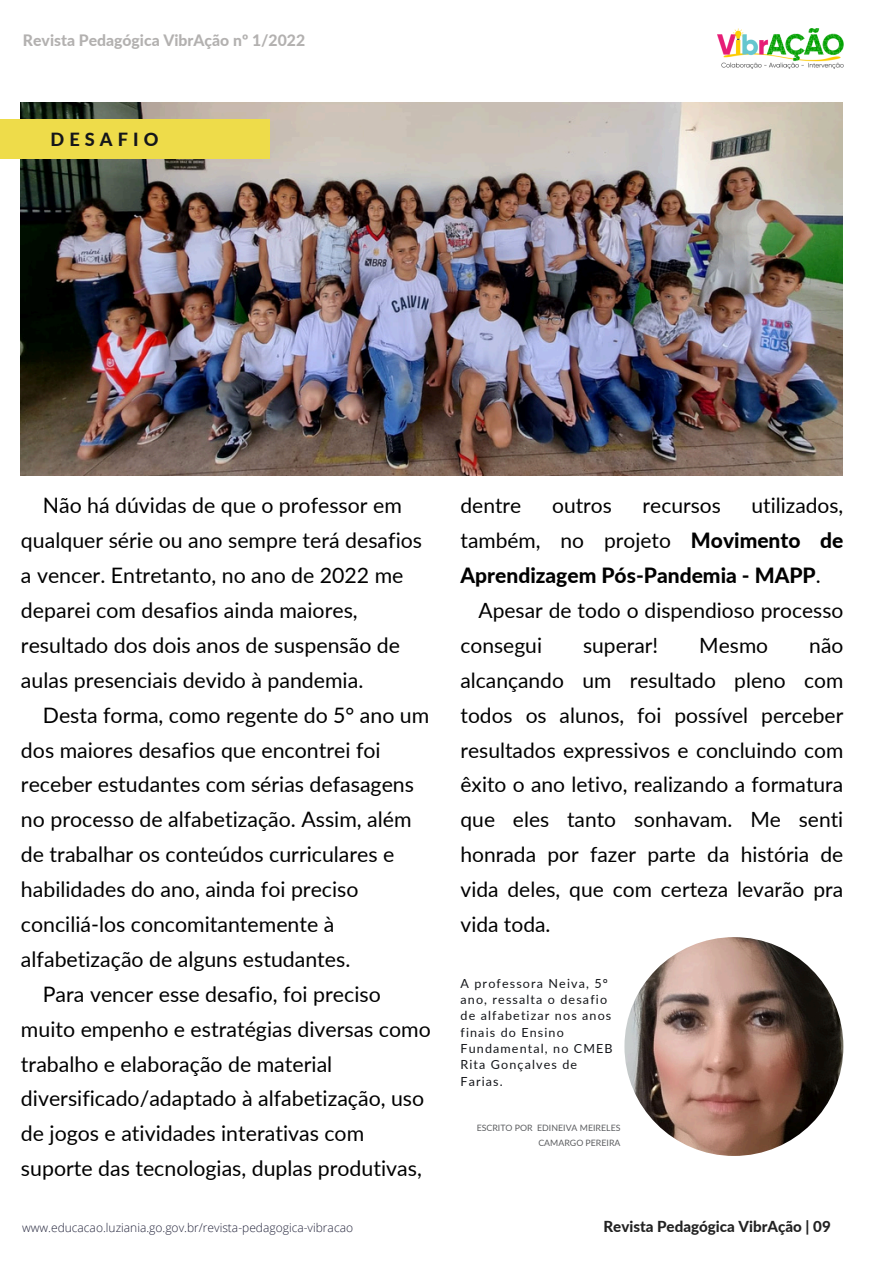
<style>
.page{position:relative;width:894px;height:1264px;background:#fff}
.page>*{position:absolute;margin:0;border:0;box-sizing:border-box;transform-origin:0 0}
.t1{font:21.3px "Lato";color:#000}
.t2{font:21px/34.8px "Lato";color:#000;text-align:justify}
.t3{font:800 21px "Lato";color:#000}
.t4{font:800 18.15px "Lato";letter-spacing:.28em;color:#14161a}
.t5{font:800 15.75px "Lato";color:#b3b1b0}
.t6{font:800 15.15px "Lato";color:#222}
.t7{font:12.6px/16.4px "Lato";letter-spacing:.09em;color:#14161a}
.t8{font:300 12px "Open Sans";color:#24253c}
.t9{font:8.85px/14.7px "Lato";color:#14161a;text-align:right}
.s1{font-weight:800}
.s2{font-weight:400}
</style>
<div class="page">
<img style="left:717px;top:28px;width:126px;height:41px">
<img style="left:624px;top:937px;width:219px;height:218px;border-radius:50%">
<img style="left:21px;top:102px;width:821px;height:373px">
<div style="left:0;top:119px;width:270px;height:40px;background:#eedc4a"></div>
<h1 class="t5" style="left:23px;top:30px;width:283px">Revista Pedagógica VibrAção nº 1/2022</h1>
<h1 class="t4" style="left:50px;top:128px;width:109px">DESAFIO</h1>
<p class="t1" style="left:43px;top:492px;width:360px">Não há dúvidas de que o professor em</p>
<p class="t1" style="left:21px;top:527px;width:402px">qualquer série ou ano sempre terá desafios</p>
<p class="t1" style="left:21px;top:562px;width:384px">a vencer. Entretanto, no ano de 2022 me</p>
<p class="t1" style="left:21px;top:597px;width:338px">deparei com desafios ainda maiores,</p>
<p class="t1" style="left:21px;top:631px;width:380px">resultado dos dois anos de suspensão de</p>
<p class="t1" style="left:21px;top:666px;width:344px">aulas presenciais devido à pandemia.</p>
<p class="t1" style="left:43px;top:701px;width:388px">Desta forma, como regente do 5° ano um</p>
<p class="t1" style="left:21px;top:736px;width:361px">dos maiores desafios que encontrei foi</p>
<p class="t1" style="left:21px;top:771px;width:394px">receber estudantes com sérias defasagens</p>
<p class="t1" style="left:21px;top:806px;width:392px">no processo de alfabetização. Assim, além</p>
<p class="t1" style="left:21px;top:841px;width:375px">de trabalhar os conteúdos curriculares e</p>
<p class="t1" style="left:21px;top:876px;width:339px">habilidades do ano, ainda foi preciso</p>
<p class="t1" style="left:21px;top:910px;width:315px">conciliá-los concomitantemente à</p>
<p class="t1" style="left:21px;top:945px;width:331px">alfabetização de alguns estudantes.</p>
<p class="t1" style="left:43px;top:980px;width:339px">Para vencer esse desafio, foi preciso</p>
<p class="t1" style="left:21px;top:1015px;width:411px">muito empenho e estratégias diversas como</p>
<p class="t1" style="left:21px;top:1050px;width:313px">trabalho e elaboração de material</p>
<p class="t1" style="left:21px;top:1085px;width:404px">diversificado/adaptado à alfabetização, uso</p>
<p class="t1" style="left:21px;top:1120px;width:344px">de jogos e atividades interativas com</p>
<p class="t1" style="left:21px;top:1155px;width:402px">suporte das tecnologias, duplas produtivas,</p>
<h4 class="t8" style="left:22px;top:1219px;width:332px">www.educacao.luziania.go.gov.br/revista-pedagogica-vibracao</h4>
<p class="t2" style="left:460px;top:488px;width:62px">dentre</p>
<p class="t2" style="left:552px;top:488px;width:61px">outros</p>
<p class="t2" style="left:642px;top:488px;width:80px">recursos</p>
<p class="t2" style="left:751px;top:488px;width:93px">utilizados,</p>
<p class="t2" style="left:460px;top:522px;width:384px">também, no projeto <span class="s1">Movimento de</span></p>
<p class="t3" style="left:460px;top:562px;width:361px">Aprendizagem Pós-Pandemia - MAPP<span class="s2">.</span></p>
<p class="t2" style="left:478px;top:592px;width:366px">Apesar de todo o dispendioso processo</p>
<p class="t2" style="left:460px;top:627px;width:83px">consegui</p>
<p class="t2" style="left:583px;top:627px;width:76px">superar!</p>
<p class="t2" style="left:699px;top:627px;width:70px">Mesmo</p>
<p class="t2" style="left:460px;top:627px;width:384px;text-indent:348px">não alcançando um resultado pleno com todos os alunos, foi possível perceber resultados expressivos e concluindo com êxito o ano letivo, realizando a formatura que eles tanto sonhavam. Me senti honrada por fazer parte da história de vida deles, que com certeza levarão pra vida toda.</p>
<p class="t7" style="left:460px;top:974px;width:154px">A professora Neiva, 5º ano, ressalta o desafio de alfabetizar nos anos finais do Ensino<br>Fundamental, no CMEB<br>Rita Gonçalves de<br>Farias.</p>
<p class="t9" style="left:476px;top:1120px;width:145px">ESCRITO POR EDINEIVA MEIRELES<br>CAMARGO PEREIRA</p>
<h2 class="t6" style="left:603px;top:1217px;width:229px">Revista Pedagógica VibrAção | 09</h2>
</div>
